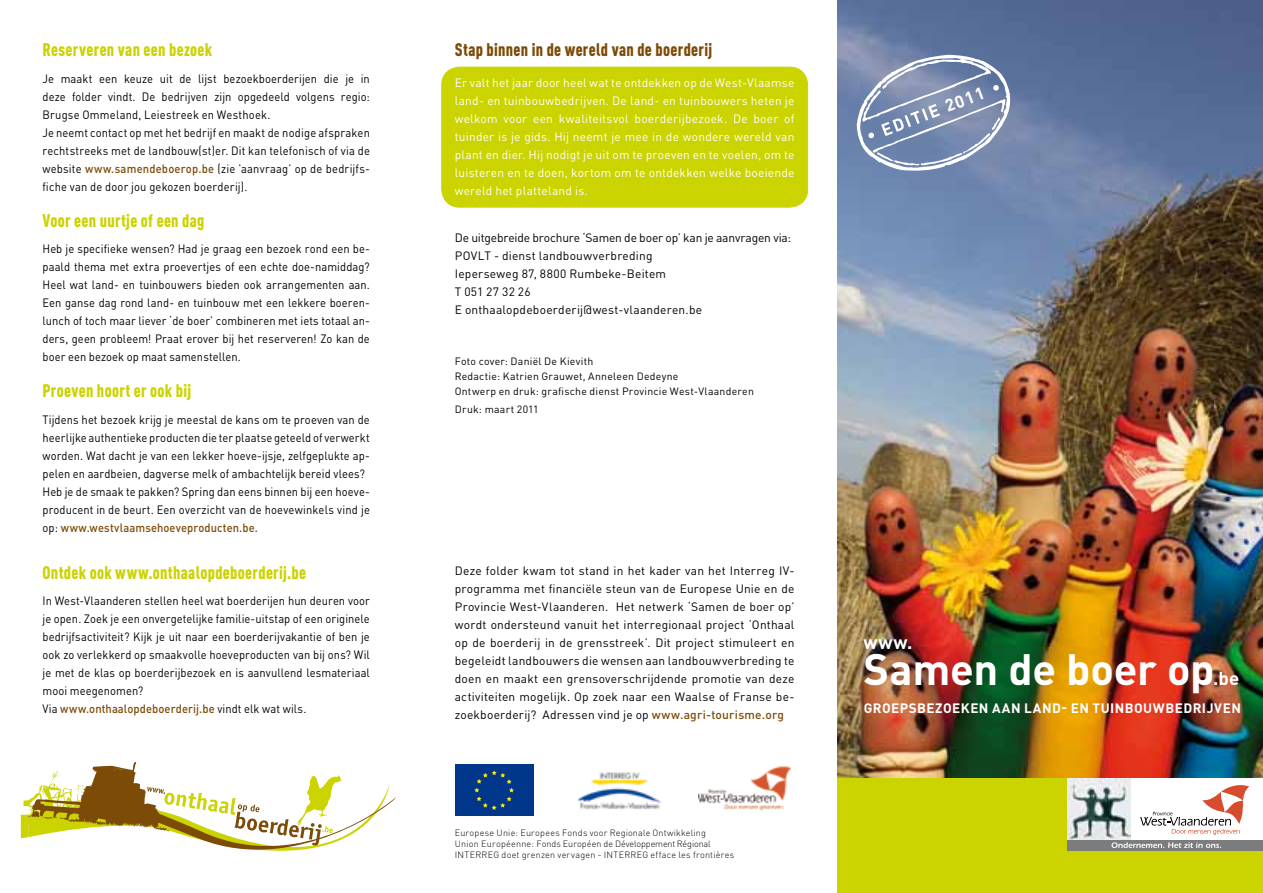
<style>
.page{position:relative;width:1263px;height:893px;background:#fff}
.page>*{position:absolute;margin:0;border:0;box-sizing:border-box;transform-origin:0 0}
.t1{font:700 43.35px "DINOT";color:#fff}
.t2{font:700 18.6px "DINOT";color:#fff}
.t3{font:900 condensed 18px "DINOT";letter-spacing:.02em;color:#cbd300;scale:.93 1}
.t4{font:900 condensed 18px "DINOT";letter-spacing:.02em;color:#7c4b08;scale:.93 1}
.t5{font:700 17.1px "DINOT";color:#fff}
.t6{font:700 13.5px "DINOT";letter-spacing:.03em;color:#fff}
.t7{font:12px/18px "DINOT";letter-spacing:.01em;color:#000;scale:.93 1}
.t8{font:12px/18px "DINOT";letter-spacing:.01em;color:#000}
.t9{font:12px/18px "DINOT";letter-spacing:.015em;color:#fff;text-align:justify}
.t10{font:10.5px/15px "DINOT";letter-spacing:.02em;color:#000}
.t11{font:300 9px/10.8px "DINOT";letter-spacing:.025em;color:#000}
.s1{font-weight:500;color:#7c4b08}
</style>
<div class="page">
<div style="left:442px;top:67px;width:366px;height:140px;background:#cbd300;border-radius:18px"></div>
<div style="left:441px;top:67px;width:367px;height:140px;border:1px solid #cbd300;border-radius:18px"></div>
<img style="left:838px;top:0;width:425px;height:778px">
<div style="left:838px;top:778px;width:425px;height:115px;background:#cbd300"></div>
<div style="left:1067px;top:778px;width:196px;height:71px;background:#fff"></div>
<img style="left:1067px;top:778px;width:63px;height:62px">
<svg style="left:1140px;top:785px;width:109px;height:50px"></svg>
<div style="left:1067px;top:840px;width:196px;height:10px;background:#7b7c7e"></div>
<svg style="left:1111px;top:842px;width:110px;height:6px"></svg>
<svg style="left:857px;top:55px;width:154px;height:116px;background:#8a99b9"></svg>
<img style="left:577px;top:772px;width:85px;height:37px">
<img style="left:698px;top:766px;width:93px;height:45px">
<div style="left:455px;top:764px;width:78px;height:52px;background:#00378b"></div>
<svg style="left:474px;top:770px;width:40px;height:40px"></svg>
<svg style="left:21px;top:762px;width:375px;height:89px"></svg>
<h3 class="t3" style="left:43px;top:39px;width:184px">Reserveren van een bezoek</h3>
<p class="t7" style="left:43px;top:69px;width:354px">Je maakt een keuze uit de lijst bezoekboerderijen die je in deze folder vindt. De bedrijven zijn opgedeeld volgens regio:<br>Brugse Ommeland, Leiestreek en Westhoek.<br>Je neemt contact op met het bedrijf en maakt de nodige afspraken rechtstreeks met de landbouw(st)er. Dit kan telefonisch of via de website <span class="s1">www.samendeboerop.be</span> (zie ’aanvraag’ op de bedrijfs&shy;fiche van de door jou gekozen boerderij).</p>
<h3 class="t3" style="left:43px;top:209px;width:176px">Voor een uurtje of een dag</h3>
<p class="t7" style="left:43px;top:239px;width:354px;text-align:justify">Heb je specifieke wensen? Had je graag een bezoek rond een be&shy;paald thema met extra proevertjes of een echte doe-namiddag?<br>Heel wat land- en tuinbouwers bieden ook arrangementen aan.<br>Een ganse dag rond land- en tuinbouw met een lekkere boeren&shy;lunch of toch maar liever ‘de boer’ combineren met iets totaal an&shy;ders, geen probleem! Praat erover bij het reserveren! Zo kan de boer een bezoek op maat samenstellen.</p>
<h3 class="t3" style="left:43px;top:380px;width:161px">Proeven hoort er ook bij</h3>
<p class="t7" style="left:43px;top:410px;width:354px">Tijdens het bezoek krijg je meestal de kans om te proeven van de heerlijke authentieke producten die ter plaatse geteeld of verwerkt worden. Wat dacht je van een lekker hoeve-ijsje, zelfgeplukte ap&shy;pelen en aardbeien, dagverse melk of ambachtelijk bereid vlees?<br>Heb je de smaak te pakken? Spring dan eens binnen bij een hoeve&shy;producent in de beurt. Een overzicht van de hoevewinkels vind je op: <span class="s1">www.westvlaamsehoeveproducten.be.</span></p>
<h3 class="t3" style="left:43px;top:561px;width:285px">Ontdek ook www.onthaalopdeboerderij.be</h3>
<p class="t7" style="left:43px;top:591px;width:354px">In West-Vlaanderen stellen heel wat boerderijen hun deuren voor je open. Zoek je een onvergetelijke familie-uitstap of een originele bedrijfsactiviteit? Kijk je uit naar een boerderijvakantie of ben je ook zo verlekkerd op smaakvolle hoeveproducten van bij ons? Wil je met de klas op boerderijbezoek en is aanvullend lesmateriaal mooi meegenomen?<br>Via <span class="s1">www.onthaalopdeboerderij.be</span> vindt elk wat wils.</p>
<h3 class="t4" style="left:455px;top:39px;width:278px">Stap binnen in de wereld van de boerderij</h3>
<p class="t9" style="left:455px;top:73px;width:341px">Er valt het jaar door heel wat te ontdekken op de West-Vlaamse land- en tuinbouwbedrijven. De land- en tuinbouwers heten je welkom voor een kwaliteitsvol boerderijbezoek. De boer of tuinder is je gids. Hij neemt je mee in de wondere wereld van plant en dier. Hij nodigt je uit om te proeven en te voelen, om te luisteren en te doen, kortom om te ontdekken welke boeiende wereld het platteland is.</p>
<p class="t8" style="left:455px;top:228px;width:338px">De uitgebreide brochure ‘Samen de boer op’ kan je aanvragen via:<br>POVLT - dienst landbouwverbreding<br>Ieperseweg 87, 8800 Rumbeke-Beitem<br>T 051 27 32 26<br>E onthaalopdeboerderij@west-vlaanderen.be</p>
<p class="t10" style="left:455px;top:353px;width:301px">Foto cover: Daniël De Kievith<br>Redactie: Katrien Grauwet, Anneleen Dedeyne<br>Ontwerp en druk: grafische dienst Provincie West-Vlaanderen</p>
<p class="t10" style="left:455px;top:401px;width:85px">Druk: maart 2011</p>
<p class="t8" style="left:455px;top:561px;width:341px;text-align:justify">Deze folder kwam tot stand in het kader van het Interreg IV&shy;programma met financiële steun van de Europese Unie en de Provincie West-Vlaanderen. Het netwerk ‘Samen de boer op’ wordt ondersteund vanuit het interregionaal project ‘Onthaal op de boerderij in de grensstreek’. Dit project stimuleert en begeleidt landbouwers die wensen aan landbouwverbreding te doen en maakt een grensoverschrijdende promotie van deze activiteiten mogelijk. Op zoek naar een Waalse of Franse be&shy;zoekboerderij? Adressen vind je op <span class="s1">www.agri-tourisme.org</span></p>
<p class="t11" style="left:455px;top:827px;width:281px">Europese Unie: Europees Fonds voor Regionale Ontwikkeling<br>Union Européenne: Fonds Européen de Développement Régional<br>INTERREG doet grenzen vervagen - INTERREG efface les frontières</p>
<h3 class="t5" style="left:941px;top:96px;width:43px;rotate:-21deg">2011</h3>
<h2 class="t2" style="left:864px;top:629px;width:50px">WWW.</h2>
<h1 class="t1" style="left:864px;top:640px;width:352px">SAMEN DE BOER OP</h1>
<h2 class="t2" style="left:1213px;top:666px;width:27px">.BE</h2>
<p class="t6" style="left:864px;top:699px;width:379px">GROEPSBEZOEKEN AAN LAND- EN TUINBOUWBEDRIJVEN</p>
</div>
